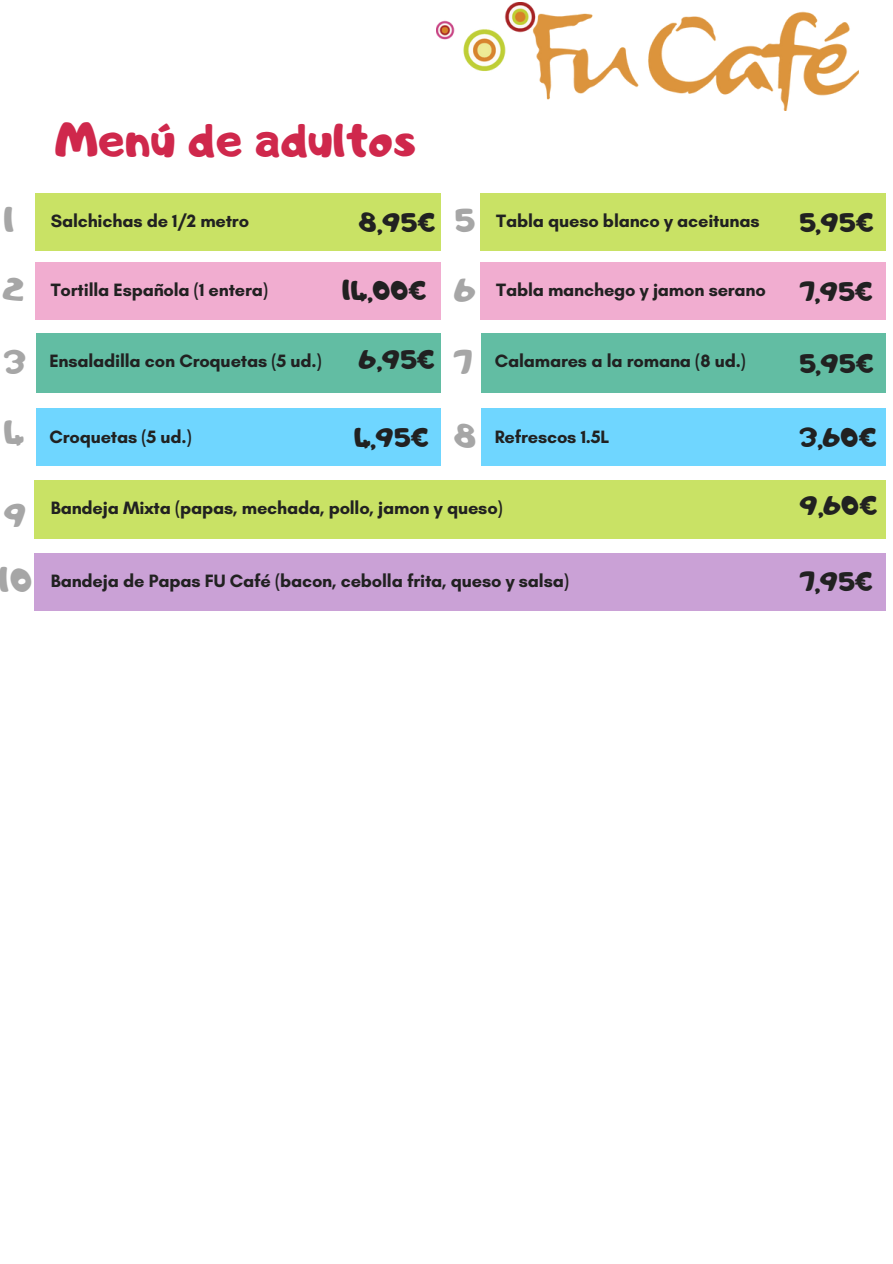
<style>
.page{position:relative;width:893px;height:1264px;background:#fff}
.page>*{position:absolute;margin:0;border:0;box-sizing:border-box;transform-origin:0 0}
.t1{font:48.45px "Adigiana Toybox";color:#cf284c}
.t2{font:31.8px "Adigiana Toybox";color:#a6a6a6}
.t3{font:25.8px "Adigiana Toybox";color:#212121}
.t4{font:700 18.15px "Glacial Indifference";letter-spacing:-.01em;color:#212121}
</style>
<div class="page">
<img style="left:436px;top:3px;width:421px;height:107px">
<div style="left:35px;top:194px;width:405px;height:57px;background:#c9e265"></div>
<div style="left:35px;top:262px;width:405px;height:58px;background:#f1add0"></div>
<div style="left:36px;top:408px;width:404px;height:57px;background:#6fd6ff"></div>
<div style="left:36px;top:334px;width:404px;height:59px;background:#62bda3"></div>
<div style="left:35px;top:553px;width:850px;height:58px;background:#caa1d6"></div>
<div style="left:35px;top:480px;width:850px;height:58px;background:#c9e265"></div>
<div style="left:480px;top:194px;width:405px;height:57px;background:#c9e265"></div>
<div style="left:480px;top:262px;width:405px;height:58px;background:#f1add0"></div>
<div style="left:481px;top:408px;width:404px;height:57px;background:#6fd6ff"></div>
<div style="left:481px;top:334px;width:404px;height:59px;background:#62bda3"></div>
<p class="t1" style="left:55px;top:108px;width:362px">Menú de adultos</p>
<p class="t2" style="left:4px;top:199px;width:12px">1</p>
<p class="t4" style="left:51px;top:210px;width:200px">Salchichas de 1/2 metro</p>
<p class="t3" style="left:359px;top:205px;width:78px">8,95€</p>
<p class="t2" style="left:455px;top:199px;width:21px">5</p>
<p class="t4" style="left:496px;top:210px;width:265px">Tabla queso blanco y aceitunas</p>
<p class="t3" style="left:799px;top:205px;width:75px">5,95€</p>
<p class="t2" style="left:3px;top:268px;width:23px">2</p>
<p class="t4" style="left:51px;top:278px;width:219px">Tortilla Española (1 entera)</p>
<p class="t3" style="left:342px;top:273px;width:85px">14,00€</p>
<p class="t2" style="left:454px;top:269px;width:24px">6</p>
<p class="t4" style="left:496px;top:278px;width:271px">Tabla manchego y jamon serano</p>
<p class="t3" style="left:799px;top:274px;width:75px">7,95€</p>
<p class="t2" style="left:4px;top:341px;width:24px">3</p>
<p class="t4" style="left:49px;top:350px;width:274px">Ensaladilla con Croquetas (5 ud.)</p>
<p class="t3" style="left:359px;top:342px;width:77px">6,95€</p>
<p class="t2" style="left:454px;top:341px;width:20px">7</p>
<p class="t4" style="left:494px;top:350px;width:252px">Calamares a la romana (8 ud.)</p>
<p class="t3" style="left:799px;top:346px;width:75px">5,95€</p>
<p class="t2" style="left:4px;top:411px;width:22px">4</p>
<p class="t4" style="left:49px;top:425px;width:144px">Croquetas (5 ud.)</p>
<p class="t3" style="left:354px;top:420px;width:76px">4,95€</p>
<p class="t2" style="left:454px;top:415px;width:25px">8</p>
<p class="t4" style="left:494px;top:425px;width:116px">Refrescos 1.5L</p>
<p class="t3" style="left:799px;top:420px;width:78px">3,60€</p>
<p class="t2" style="left:4px;top:494px;width:25px">9</p>
<p class="t2" style="left:0;top:559px;width:34px">10</p>
<p class="t4" style="left:51px;top:496px;width:453px">Bandeja Mixta (papas, mechada, pollo, jamon y queso)</p>
<p class="t4" style="left:51px;top:570px;width:519px">Bandeja de Papas FU Café (bacon, cebolla frita, queso y salsa)</p>
<p class="t3" style="left:799px;top:488px;width:79px">9,60€</p>
<p class="t3" style="left:799px;top:564px;width:75px">7,95€</p>
</div>
